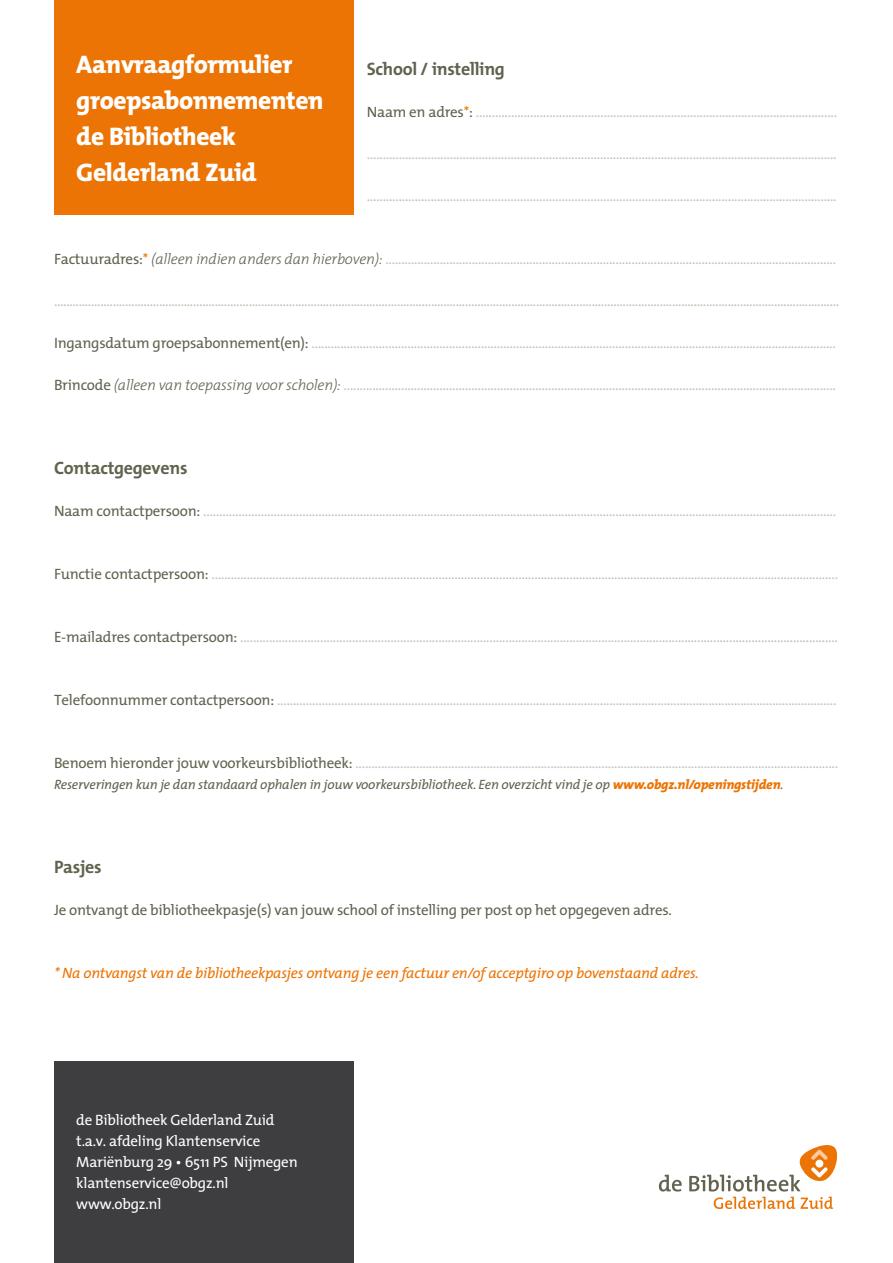
<style>
.page{position:relative;width:893px;height:1263px;background:#fff}
.page>*{position:absolute;margin:0;border:0;box-sizing:border-box;transform-origin:0 0}
.t1{font:800 25.5px/36px "The Mix";letter-spacing:-.015em;color:#fff}
.t2{font:700 18px "The Mix";letter-spacing:-.015em;color:#626250}
.t3{font:15px "The Mix";letter-spacing:-.015em;color:#c4c4b7}
.t4{font:15px/21px "The Mix";letter-spacing:-.015em;color:#fff}
.t5{font:italic 15px "The Mix";letter-spacing:-.015em;color:#ec7404}
.t6{font:15px "The Mix";letter-spacing:-.015em;color:#626250}
.t7{font:italic 13.5px "The Mix";letter-spacing:-.015em;color:#626250}
.s1{color:#626250}
.s2{color:#ec7404}
.s3{font-weight:300;font-style:italic;color:#626250}
.s4{font-weight:800;color:#ec7404}
</style>
<div class="page">
<div style="left:54px;top:1061px;width:300px;height:202px;background:#3e3d40"></div>
<svg style="left:659px;top:1175px;width:23px;height:16px"></svg>
<svg style="left:689px;top:1145px;width:148px;height:64px"></svg>
<div style="left:54px;top:0;width:300px;height:215px;background:#ec7404"></div>
<h1 class="t1" style="left:76px;top:46px;width:249px">Aanvraagformulier groepsabonnementen de Bibliotheek<br>Gelderland Zuid</h1>
<p class="t2" style="left:367px;top:54px;width:140px">School / instelling</p>
<p class="t3" style="left:367px;top:99px;width:472px"><span class="s1">Naam en adres</span><span class="s2">*</span><span class="s1">:</span> .................................................................................................................</p>
<p class="t3" style="left:367px;top:141px;width:471px">...................................................................................................................................................</p>
<p class="t3" style="left:367px;top:183px;width:471px">...................................................................................................................................................</p>
<p class="t3" style="left:54px;top:246px;width:784px"><span class="s1">Factuuradres:</span><span class="s2">*</span> <span class="s3">(alleen indien anders dan hierboven):</span> .............................................................................................................................................</p>
<p class="t3" style="left:54px;top:288px;width:787px">..............................................................................................................................................................................................................................................................</p>
<p class="t3" style="left:54px;top:330px;width:783px"><span class="s1">Ingangsdatum groepsabonnement(en):</span> ....................................................................................................................................................................</p>
<p class="t3" style="left:54px;top:372px;width:783px"><span class="s1">Brincode</span> <span class="s3">(alleen van toepassing voor scholen):</span> ..........................................................................................................................................................</p>
<p class="t2" style="left:54px;top:453px;width:135px">Contactgegevens</p>
<p class="t3" style="left:54px;top:498px;width:784px"><span class="s1">Naam contactpersoon:</span> ......................................................................................................................................................................................................</p>
<p class="t3" style="left:54px;top:561px;width:786px"><span class="s1">Functie contactpersoon:</span> ....................................................................................................................................................................................................</p>
<p class="t3" style="left:54px;top:624px;width:785px"><span class="s1">E-mailadres contactpersoon:</span> ...........................................................................................................................................................................................</p>
<p class="t3" style="left:54px;top:687px;width:784px"><span class="s1">Telefoonnummer contactpersoon:</span> ...............................................................................................................................................................................</p>
<p class="t3" style="left:54px;top:750px;width:786px"><span class="s1">Benoem hieronder jouw voorkeursbibliotheek:</span> .......................................................................................................................................................</p>
<p class="t7" style="left:54px;top:776px;width:731px">Reserveringen kun je dan standaard ophalen in jouw voorkeursbibliotheek. Een overzicht vind je op <span class="s4">www.obgz.nl/openingstijden</span>.</p>
<p class="t2" style="left:54px;top:852px;width:49px">Pasjes</p>
<p class="t6" style="left:54px;top:897px;width:619px">Je ontvangt de bibliotheekpasje(s) van jouw school of instelling per post op het opgegeven adres.</p>
<p class="t5" style="left:54px;top:963px;width:646px">* Na ontvangst van de bibliotheekpasjes ontvang je een factuur en/of acceptgiro op bovenstaand adres.</p>
<p class="t4" style="left:76px;top:1109px;width:223px">de Bibliotheek Gelderland Zuid t.a.v. afdeling Klantenservice<br>Mariënburg 29 • 6511 PS Nijmegen klantenservice@obgz.nl www.obgz.nl</p>
</div>
